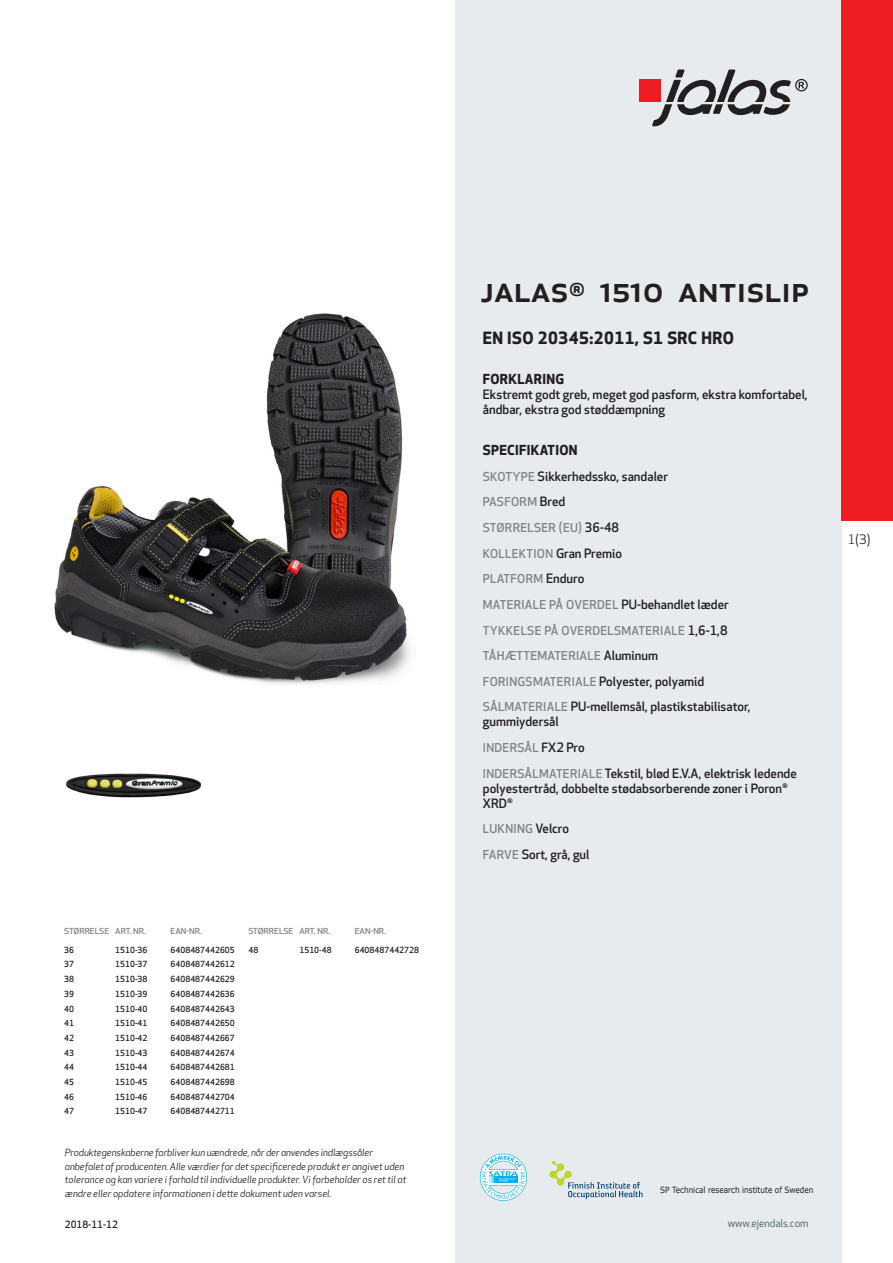
<style>
.page{position:relative;width:893px;height:1263px;background:#fff}
.page>*{position:absolute;margin:0;border:0;box-sizing:border-box;transform-origin:0 0}
.prodname{font:500 36px "Apex New";color:#231f20}
.Funktion_body{font:700 16.5px "Apex New";letter-spacing:.025em;color:#231f20}
.Funktion_body-2{font:700 13.5px "Apex New";letter-spacing:.025em;color:#231f20}
.t1{font:12.75px "Apex New";color:#231f20}
.Funktion_body-3{font:500 12.6px/15px "Apex New";color:#231f20}
.Funktion_body-4{font:500 12px "Apex New";letter-spacing:.025em;color:#808285}
.t2{font:10.5px "Apex New";color:#405968}
.t3{font:italic 9.75px/13.5px "Apex New";color:#231f20}
.Sidfot_datum{font:500 9.75px "Apex New";color:#231f20}
.t4{font:8.55px "Verdana";color:#231f20;scale:.85 1}
.ArticleTable_body{font:500 8.25px "Apex New";color:#231f20}
.ArticeTable_header{font:500 8.1px "Apex New";color:#808285;scale:1.06 1}
.s1{font-size:12px;color:#808285}
.s2{font-size:12.6px;color:#231f20}
</style>
<div class="page">
<div style="left:455px;top:0;width:387px;height:1263px;background:#e8ebee"></div>
<svg style="left:549px;top:1161px;width:94px;height:38px"></svg>
<svg style="left:480px;top:1154px;width:47px;height:47px"></svg>
<div style="left:639px;top:80px;width:22px;height:22px;background:#ee1d23"></div>
<svg style="left:652px;top:70px;width:156px;height:56px"></svg>
<div style="left:842px;top:0;width:51px;height:520px;background:#ee1d23"></div>
<img style="left:54px;top:313px;width:356px;height:371px">
<img style="left:66px;top:773px;width:136px;height:25px">
<p class="ArticeTable_header" style="left:64px;top:925px;width:44px">STØRRELSE</p>
<p class="ArticeTable_header" style="left:115px;top:925px;width:31px">ART. NR.</p>
<p class="ArticeTable_header" style="left:171px;top:925px;width:31px">EAN-NR.</p>
<p class="ArticleTable_body" style="left:64px;top:944px;width:11px">36</p>
<p class="ArticleTable_body" style="left:115px;top:944px;width:34px">1510-36</p>
<p class="ArticleTable_body" style="left:171px;top:944px;width:66px">6408487442605</p>
<p class="ArticleTable_body" style="left:64px;top:959px;width:11px">37</p>
<p class="ArticleTable_body" style="left:115px;top:959px;width:34px">1510-37</p>
<p class="ArticleTable_body" style="left:171px;top:959px;width:66px">6408487442612</p>
<p class="ArticleTable_body" style="left:64px;top:973px;width:11px">38</p>
<p class="ArticleTable_body" style="left:115px;top:973px;width:34px">1510-38</p>
<p class="ArticleTable_body" style="left:171px;top:973px;width:66px">6408487442629</p>
<p class="ArticleTable_body" style="left:64px;top:988px;width:11px">39</p>
<p class="ArticleTable_body" style="left:115px;top:988px;width:34px">1510-39</p>
<p class="ArticleTable_body" style="left:171px;top:988px;width:66px">6408487442636</p>
<p class="ArticleTable_body" style="left:64px;top:1003px;width:11px">40</p>
<p class="ArticleTable_body" style="left:115px;top:1003px;width:34px">1510-40</p>
<p class="ArticleTable_body" style="left:171px;top:1003px;width:66px">6408487442643</p>
<p class="ArticleTable_body" style="left:64px;top:1018px;width:11px">41</p>
<p class="ArticleTable_body" style="left:115px;top:1018px;width:34px">1510-41</p>
<p class="ArticleTable_body" style="left:171px;top:1018px;width:66px">6408487442650</p>
<p class="ArticleTable_body" style="left:64px;top:1032px;width:11px">42</p>
<p class="ArticleTable_body" style="left:115px;top:1032px;width:34px">1510-42</p>
<p class="ArticleTable_body" style="left:171px;top:1032px;width:66px">6408487442667</p>
<p class="ArticleTable_body" style="left:64px;top:1047px;width:11px">43</p>
<p class="ArticleTable_body" style="left:115px;top:1047px;width:34px">1510-43</p>
<p class="ArticleTable_body" style="left:171px;top:1047px;width:66px">6408487442674</p>
<p class="ArticleTable_body" style="left:64px;top:1062px;width:11px">44</p>
<p class="ArticleTable_body" style="left:115px;top:1062px;width:34px">1510-44</p>
<p class="ArticleTable_body" style="left:171px;top:1062px;width:66px">6408487442681</p>
<p class="ArticleTable_body" style="left:64px;top:1076px;width:11px">45</p>
<p class="ArticleTable_body" style="left:115px;top:1076px;width:34px">1510-45</p>
<p class="ArticleTable_body" style="left:171px;top:1076px;width:66px">6408487442698</p>
<p class="ArticleTable_body" style="left:64px;top:1091px;width:11px">46</p>
<p class="ArticleTable_body" style="left:115px;top:1091px;width:34px">1510-46</p>
<p class="ArticleTable_body" style="left:171px;top:1091px;width:66px">6408487442704</p>
<p class="ArticleTable_body" style="left:64px;top:1106px;width:11px">47</p>
<p class="ArticleTable_body" style="left:115px;top:1106px;width:34px">1510-47</p>
<p class="ArticleTable_body" style="left:171px;top:1106px;width:66px">6408487442711</p>
<p class="ArticeTable_header" style="left:248px;top:925px;width:44px">STØRRELSE</p>
<p class="ArticeTable_header" style="left:299px;top:925px;width:31px">ART. NR.</p>
<p class="ArticeTable_header" style="left:355px;top:925px;width:31px">EAN-NR.</p>
<p class="ArticleTable_body" style="left:248px;top:944px;width:11px">48</p>
<p class="ArticleTable_body" style="left:299px;top:944px;width:34px">1510-48</p>
<p class="ArticleTable_body" style="left:355px;top:944px;width:66px">6408487442728</p>
<p class="t3" style="left:65px;top:1146px;width:343px">Produktegenskaberne forbliver kun uændrede, når der anvendes indlægssåler anbefalet af producenten. Alle værdier for det specificerede produkt er angivet uden tolerance og kan variere i forhold til individuelle produkter. Vi forbeholder os ret til at ændre eller opdatere informationen i dette dokument uden varsel.</p>
<p class="Sidfot_datum" style="left:65px;top:1218px;width:54px">2018-11-12</p>
<p class="prodname" style="left:480px;top:265px;width:330px">JALAS<sup>®</sup> 1510 Antislip</p>
<p class="Funktion_body" style="left:483px;top:326px;width:253px">EN ISO 20345:2011, S1 SRC HRO</p>
<p class="Funktion_body-2" style="left:483px;top:370px;width:83px">FORKLARING</p>
<p class="Funktion_body-3" style="left:483px;top:387px;width:326px">Ekstremt godt greb, meget god pasform, ekstra komfortabel, åndbar, ekstra god støddæmpning</p>
<p class="Funktion_body-2" style="left:483px;top:440px;width:96px">SPECIFIKATION</p>
<p class="Funktion_body-3" style="left:483px;top:468px;width:187px"><span class="s1">SKOTYPE</span> Sikkerhedssko, sandaler</p>
<p class="Funktion_body-4" style="left:483px;top:494px;width:84px">PASFORM <span class="s2">Bred</span></p>
<p class="Funktion_body-4" style="left:483px;top:520px;width:138px">STØRRELSER (EU) <span class="s2">36-48</span></p>
<p class="Funktion_body-4" style="left:483px;top:545px;width:141px">KOLLEKTION <span class="s2">Gran Premio</span></p>
<p class="Funktion_body-4" style="left:483px;top:571px;width:103px">PLATFORM <span class="s2">Enduro</span></p>
<p class="Funktion_body-4" style="left:483px;top:596px;width:247px">MATERIALE PÅ OVERDEL <span class="s2">PU-behandlet læder</span></p>
<p class="Funktion_body-4" style="left:483px;top:622px;width:246px">TYKKELSE PÅ OVERDELSMATERIALE <span class="s2">1,6-1,8</span></p>
<p class="Funktion_body-4" style="left:483px;top:648px;width:177px">TÅHÆTTEMATERIALE <span class="s2">Aluminum</span></p>
<p class="Funktion_body-3" style="left:483px;top:673px;width:223px"><span class="s1">FORINGSMATERIALE</span> Polyester, polyamid</p>
<p class="Funktion_body-3" style="left:483px;top:699px;width:269px"><span class="s1">SÅLMATERIALE</span> PU-mellemsål, plastikstabilisator, gummiydersål</p>
<p class="Funktion_body-4" style="left:483px;top:740px;width:103px">INDERSÅL <span class="s2">FX2 Pro</span></p>
<p class="Funktion_body-3" style="left:483px;top:765px;width:315px"><span class="s1">INDERSÅLMATERIALE</span> Tekstil, blød E.V.A, elektrisk ledende polyestertråd, dobbelte stødabsorberende zoner i Poron<sup>®<br></sup>XRD<sup>®</sup></p>
<p class="Funktion_body-4" style="left:483px;top:821px;width:88px">LUKNING <span class="s2">Velcro</span></p>
<p class="Funktion_body-3" style="left:483px;top:847px;width:108px"><span class="s1">FARVE</span> Sort, grå, gul</p>
<p class="t1" style="left:848px;top:531px;width:24px">1(3)</p>
<p class="t4" style="left:660px;top:1184px;width:182px">SP Technical research institute of Sweden</p>
<p class="t2" style="left:728px;top:1217px;width:82px">www.ejendals.com</p>
</div>
